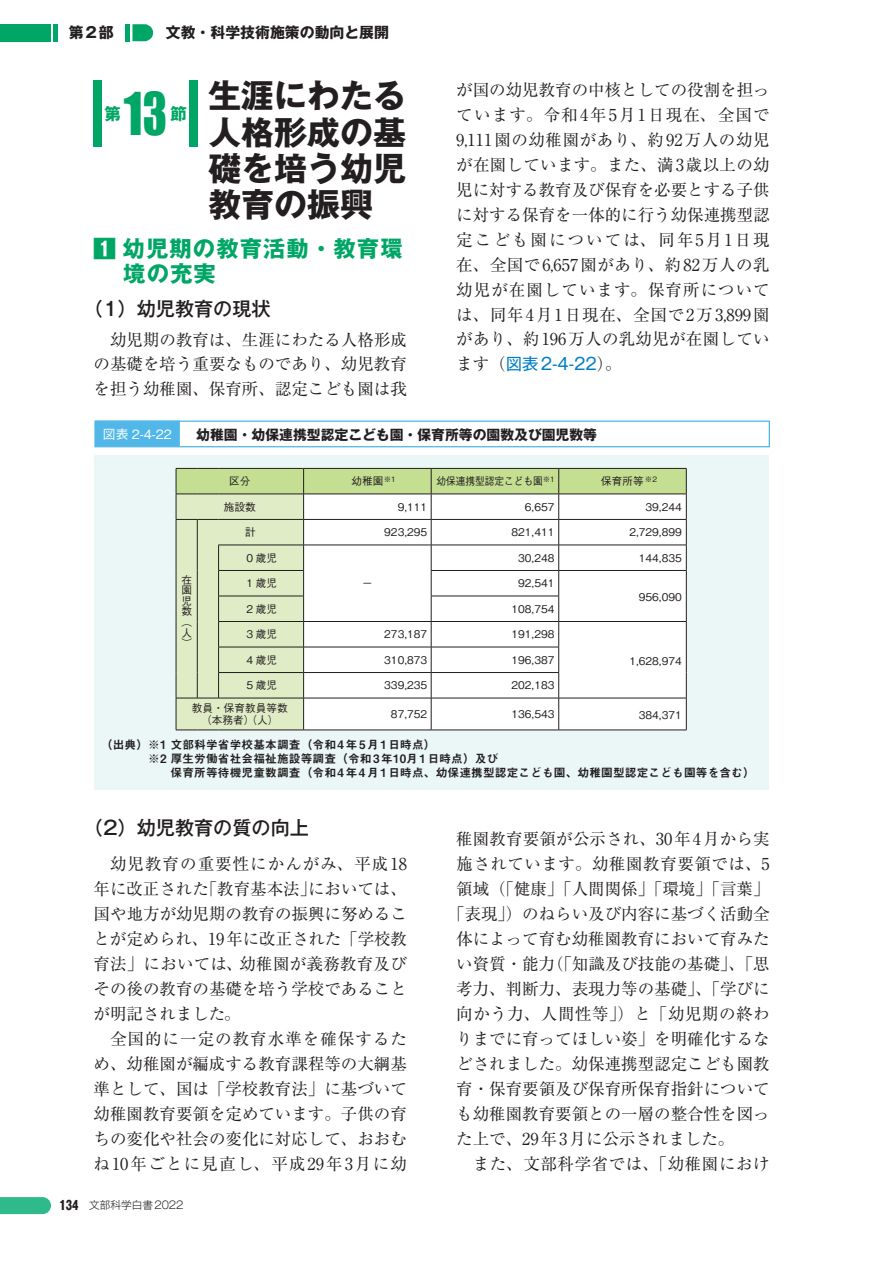
<style>
.page{position:relative;width:893px;height:1263px;background:#fff}
.page>*{position:absolute;margin:0;border:0;box-sizing:border-box;transform-origin:0 0}
.t1{font:54.15px "Impact";color:#00a665;scale:.92 1}
.t2{font:700 33px/36.2px "Gothic MB101 Pro";color:#231f20;text-align:justify}
.t3{font:700 22.35px/25px "Gothic MB101 Pro";letter-spacing:.05em;color:#00a665}
.t4{font:500 19.2px "Gothic MB101 Pro";color:#231f20}
.t5{font:16.5px/25px "Ryumin Pro";color:#231f20;text-align:justify}
.t6{font:16.5px "Ryumin Pro";letter-spacing:.035em;color:#231f20}
.t7{font:16.5px "Gothic MB101 Pro";color:#007ec5}
.t8{font:700 16.5px "Gothic MB101 Pro";color:#00a665}
.t9{font:700 14.85px "Gothic MB101 Pro";color:#231f20}
.t10{font:700 13.8px "Gothic MB101 Pro";color:#231f20}
.t11{font:500 12.75px "Gothic BBB Pro";color:#fff}
.t12{font:11.7px/14.1px "Midashi Go Pro MB31";letter-spacing:.01em;color:#231f20}
.t13{font:500 10.65px/22.4px "Gothic BBB Pro";color:#231f20}
.t14{font:300 10.65px "Gothic MB101 Pro";color:#231f20}
.t15{font:500 10.65px "Gothic BBB Pro";color:#231f20;scale:.91 1}
.t16{font:500 7.5px "Gothic BBB Pro";color:#231f20}
.s1{font-family:"Ryumin Pro";color:#231f20}
.s2{font-weight:700;font-size:12.75px}
</style>
<div class="page">
<svg style="left:0;top:1197px;width:51px;height:17px"></svg>
<div style="left:0;top:24px;width:51px;height:17px;background:#00a665"></div>
<hr style="left:54px;top:24px;width:4px;height:17px;background:#00a665">
<hr style="left:126px;top:24px;width:4px;height:17px;background:#00a665">
<svg style="left:132px;top:24px;width:21px;height:17px"></svg>
<div style="left:94px;top:81px;width:8px;height:66px;background:#00a665"></div>
<div style="left:189px;top:81px;width:9px;height:66px;background:#00a665"></div>
<hr style="left:94px;top:421px;width:676px;height:1px;background:#50b7e8">
<hr style="left:94px;top:422px;width:2px;height:24px;background:#50b7e8">
<svg style="left:769px;top:422px;width:1px;height:24px"></svg>
<hr style="left:94px;top:446px;width:676px;height:1px;background:#50b7e8">
<div style="left:95px;top:421px;width:85px;height:25px;background:#50b7e8"></div>
<div style="left:94px;top:455px;width:674px;height:335px;background:#ebf6f6"></div>
<svg style="left:176px;top:468px;width:511px;height:263px;background:#e8edde"></svg>
<hr style="left:559px;top:698px;width:127px;height:1px;background:#231f20">
<p class="t9" style="left:69px;top:20px;width:46px">第2部</p>
<p class="t9" style="left:166px;top:20px;width:225px">文教・科学技術施策の動向と展開</p>
<h1 class="t1" style="left:124px;top:71px;width:49px">13</h1>
<h2 class="t2" style="left:208px;top:74px;width:199px">生涯にわたる人格形成の基礎を培う幼児教育の振興</h2>
<h3 class="t3" style="left:123px;top:233px;width:281px;text-indent:-30px">1 幼児期の教育活動・教育環境の充実</h3>
<p class="t4" style="left:84px;top:293px;width:188px">（1）幼児教育の現状</p>
<p class="t5" style="left:94px;top:326px;width:315px;text-indent:16px">幼児期の教育は、生涯にわたる人格形成の基礎を培う重要なものであり、幼児教育を担う幼稚園、保育所、認定こども園は我</p>
<p class="t8" style="left:104px;top:100px;width:84px">第　　　節</p>
<p class="t5" style="left:456px;top:76px;width:315px">が国の幼児教育の中核としての役割を担っています。令和4年5月1日現在、全国で9,111園の幼稚園があり、約92万人の幼児が在園しています。また、満3歳以上の幼児に対する教育及び保育を必要とする子供に対する保育を一体的に行う幼保連携型認定こども園については、同年5月1日現在、全国で6,657園があり、約82万人の乳幼児が在園しています。保育所については、同年4月1日現在、全国で2万3,899園があり、約196万人の乳幼児が在園してい</p>
<p class="t7" style="left:456px;top:350px;width:167px"><span class="s1">ます（</span>図表2-4-22<span class="s1">）。</span></p>
<p class="t11" style="left:103px;top:424px;width:70px">図表 2-4-22</p>
<p class="t10" style="left:196px;top:423px;width:402px">幼稚園・幼保連携型認定こども園・保育所等の園数及び園児数等</p>
<p class="t13" style="left:229px;top:469px;width:23px">区分</p>
<p class="t13" style="left:351px;top:469px;width:33px">幼稚園</p>
<p class="t15" style="left:436px;top:473px;width:118px">幼保連携型認定こども園</p>
<p class="t13" style="left:601px;top:469px;width:44px">保育所等</p>
<p class="t13" style="left:224px;top:494px;width:33px">施設数</p>
<p class="t16" style="left:384px;top:474px;width:14px">※1</p>
<p class="t16" style="left:543px;top:474px;width:14px">※1</p>
<p class="t16" style="left:645px;top:474px;width:14px">※2</p>
<p class="t13" style="left:398px;top:494px;width:31px">9,111</p>
<p class="t13" style="left:384px;top:520px;width:44px">923,295</p>
<p class="t13" style="left:525px;top:494px;width:31px">6,657</p>
<p class="t13" style="left:512px;top:520px;width:44px">821,411</p>
<p class="t13" style="left:518px;top:545px;width:38px">30,248</p>
<p class="t13" style="left:518px;top:571px;width:38px">92,541</p>
<p class="t13" style="left:512px;top:596px;width:44px">108,754</p>
<p class="t13" style="left:512px;top:622px;width:44px">191,298</p>
<p class="t13" style="left:512px;top:647px;width:44px">196,387</p>
<p class="t13" style="left:512px;top:673px;width:44px">202,183</p>
<p class="t13" style="left:512px;top:701px;width:44px">136,543</p>
<p class="t13" style="left:645px;top:494px;width:38px">39,244</p>
<p class="t13" style="left:629px;top:520px;width:54px">2,729,899</p>
<p class="t13" style="left:639px;top:545px;width:44px">144,835</p>
<p class="t13" style="left:639px;top:585px;width:44px">956,090</p>
<p class="t13" style="left:245px;top:520px;width:12px">計</p>
<p class="t13" style="left:246px;top:545px;width:32px">0 歳児</p>
<p class="t13" style="left:246px;top:571px;width:32px">1 歳児</p>
<p class="t13" style="left:362px;top:571px;width:12px">ー</p>
<p class="t13" style="left:246px;top:596px;width:32px">2 歳児</p>
<p class="t13" style="left:246px;top:622px;width:32px">3 歳児</p>
<p class="t13" style="left:246px;top:647px;width:32px">4 歳児</p>
<p class="t13" style="left:192px;top:673px;width:97px;text-indent:54px">5 歳児教員・保育教員等数</p>
<p class="t13" style="left:201px;top:708px;width:79px">（本務者）（人）</p>
<p class="t13" style="left:181px;top:567px;width:12px">在</p>
<p class="t13" style="left:181px;top:578px;width:12px">園</p>
<p class="t13" style="left:181px;top:588px;width:12px">児</p>
<p class="t13" style="left:181px;top:599px;width:12px">数</p>
<p class="t13" style="left:181px;top:609px;width:12px">（</p>
<p class="t13" style="left:181px;top:620px;width:12px">人</p>
<p class="t13" style="left:384px;top:622px;width:44px">273,187</p>
<p class="t13" style="left:384px;top:647px;width:44px">310,873</p>
<p class="t13" style="left:384px;top:673px;width:44px">339,235</p>
<p class="t13" style="left:391px;top:701px;width:38px">87,752</p>
<p class="t13" style="left:181px;top:631px;width:12px">）</p>
<p class="t13" style="left:629px;top:648px;width:54px">1,628,974</p>
<p class="t13" style="left:639px;top:703px;width:44px">384,371</p>
<p class="t12" style="left:101px;top:736px;width:655px">（出典）※1 文部科学省学校基本調査（令和4年5月1日時点）<br>　　　　※2 厚生労働省社会福祉施設等調査（令和3年10月1日時点）及び<br>　　　　　 保育所等待機児童数調査（令和4年4月1日時点、幼保連携型認定こども園、幼稚園型認定こども園等を含む）</p>
<p class="t4" style="left:84px;top:812px;width:226px">（2）幼児教育の質の向上</p>
<p class="t5" style="left:94px;top:850px;width:315px;text-indent:16px">幼児教育の重要性にかんがみ、平成18年に改正された「教育基本法」においては、国や地方が幼児期の教育の振興に努めることが定められ、19年に改正された「学校教育法」においては、幼稚園が義務教育及びその後の教育の基礎を培う学校であることが明記されました。</p>
<p class="t5" style="left:94px;top:1025px;width:315px;text-indent:16px">全国的に一定の教育水準を確保するため、幼稚園が編成する教育課程等の大綱基準として、国は「学校教育法」に基づいて幼稚園教育要領を定めています。子供の育ちの変化や社会の変化に対応して、おおむね10年ごとに見直し、平成29年3月に幼</p>
<p class="t14" style="left:60px;top:1196px;width:125px"><span class="s2">134</span>　文部科学白書2022</p>
<p class="t5" style="left:456px;top:825px;width:315px">稚園教育要領が公示され、30年4月から実</p>
<p class="t6" style="left:456px;top:851px;width:315px">施されています。幼稚園教育要領では、5</p>
<p class="t5" style="left:456px;top:875px;width:315px">領域（「健康」「人間関係」「環境」「言葉」</p>
<p class="t5" style="left:448px;top:900px;width:323px">「表現」）のねらい及び内容に基づく活動全</p>
<p class="t5" style="left:456px;top:925px;width:315px">体によって育む幼稚園教育において育みた</p>
<p class="t5" style="left:456px;top:950px;width:315px">い資質・能力（「知識及び技能の基礎」、「思</p>
<p class="t5" style="left:456px;top:975px;width:315px">考力、判断力、表現力等の基礎」、「学びに</p>
<p class="t6" style="left:456px;top:1001px;width:315px">向かう力、人間性等」）と「幼児期の終わ</p>
<p class="t5" style="left:456px;top:1025px;width:315px">りまでに育ってほしい姿」を明確化するな</p>
<p class="t5" style="left:456px;top:1050px;width:315px">どされました。幼保連携型認定こども園教</p>
<p class="t5" style="left:456px;top:1075px;width:315px">育・保育要領及び保育所保育指針について</p>
<p class="t5" style="left:456px;top:1100px;width:315px">も幼稚園教育要領との一層の整合性を図っ</p>
<p class="t5" style="left:456px;top:1125px;width:280px">た上で、29年3月に公示されました。</p>
<p class="t6" style="left:473px;top:1151px;width:298px">また、文部科学省では、「幼稚園におけ</p>
</div>
